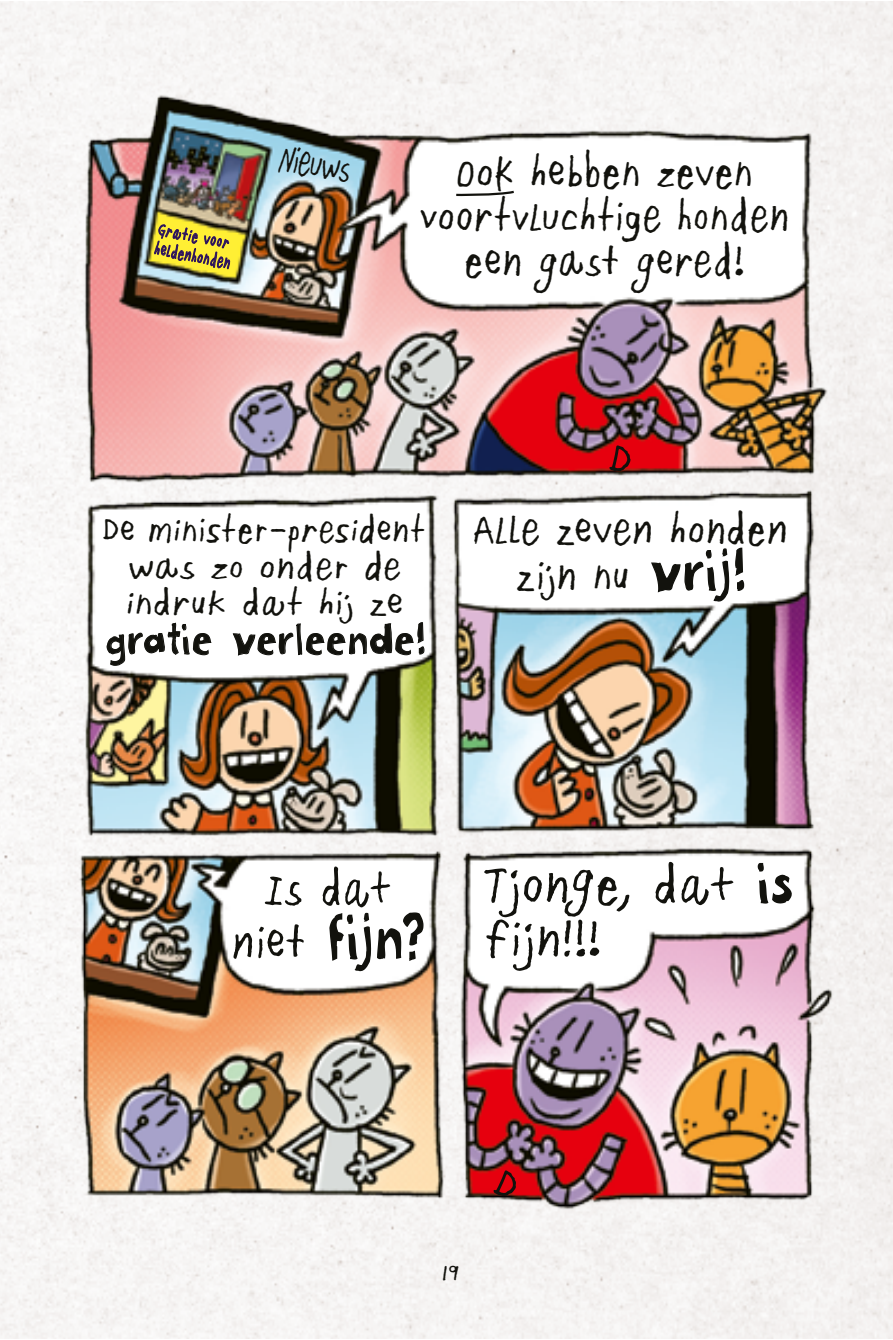
<style>
.page{position:relative;width:893px;height:1340px;background:#fff}
.page>*{position:absolute;margin:0;border:0;box-sizing:border-box;transform-origin:0 0}
.t1{font:60.75px "Pilky TITLE";color:#12120d;scale:.88 1}
.t2{font:59.85px/53.6px "Pilky 2018";letter-spacing:-.035em;color:#12120d}
.t3{font:56.48px "Pilky 2018";color:#12120d;scale:.89 1}
.t4{font:49.95px/44.8px "Pilky 2018";letter-spacing:-.025em;color:#12120d;text-align:center;scale:.92 1}
.t5{font:49.27px/46.6px "Pilky 2018";letter-spacing:-.025em;color:#12120d;text-align:center;scale:.95 1}
.t6{font:47.02px "Pilky 2018";color:#12120d;scale:.67 1}
.t7{font:41.4px "Pilky TITLE";letter-spacing:-.045em;color:#12120d;scale:.95 1}
.t8{font:40.95px/36.7px "Pilky 2018";letter-spacing:-.025em;color:#12120d;text-align:center}
.t9{font:27px "Pilky";color:#12120d}
.t10{font:20.47px/19.6px "Pilky 2018";color:#2e145c;scale:.7 1}
.s1{font-family:"Pilky TITLE";font-size:55.35px}
.s2{font-family:"Pilky 2018";font-size:56.48px}
.s3{font-family:"Pilky TITLE";font-size:54.68px}
</style>
<div class="page">
<img style="left:1px;top:1px;width:891px;height:1337px">
<svg style="left:154px;top:224px;width:76px;height:45px;background:#bcaa3c"></svg>
<svg style="left:106px;top:621px;width:106px;height:45px"></svg>
<svg style="left:232px;top:586px;width:193px;height:70px"></svg>
<svg style="left:650px;top:547px;width:95px;height:55px"></svg>
<svg style="left:329px;top:911px;width:95px;height:60px"></svg>
<svg style="left:757px;top:861px;width:36px;height:43px"></svg>
<svg style="left:454px;top:189px;width:62px;height:8px"></svg>
<svg style="left:609px;top:444px;width:24px;height:30px"></svg>
<svg style="left:492px;top:1168px;width:29px;height:32px"></svg>
<p class="t10" style="left:160px;top:219px;width:112px;rotate:11deg">Gratie voor heldenhonden</p>
<p class="t6" style="left:285px;top:127px;width:109px;rotate:9deg">Nieuws</p>
<p class="t4" style="left:419px;top:149px;width:405px">Ook hebben zeven voortvluchtige honden een gast gered!</p>
<p class="t8" style="left:103px;top:511px;width:325px">De minister-president was zo onder de indruk dat hij ze</p>
<p class="t7" style="left:104px;top:606px;width:340px">gratie verleende!</p>
<p class="t5" style="left:471px;top:505px;width:336px">Alle zeven honden zijn nu <span class="s1">vrij!</span></p>
<p class="t3" style="left:264px;top:851px;width:146px">Is dat</p>
<p class="t1" style="left:231px;top:888px;width:222px"><span class="s2">niet</span> fijn?</p>
<p class="t2" style="left:484px;top:858px;width:310px">Tjonge, dat <span class="s3">is </span>fijn!!!</p>
<p class="t9" style="left:441px;top:1254px;width:20px">19</p>
</div>
